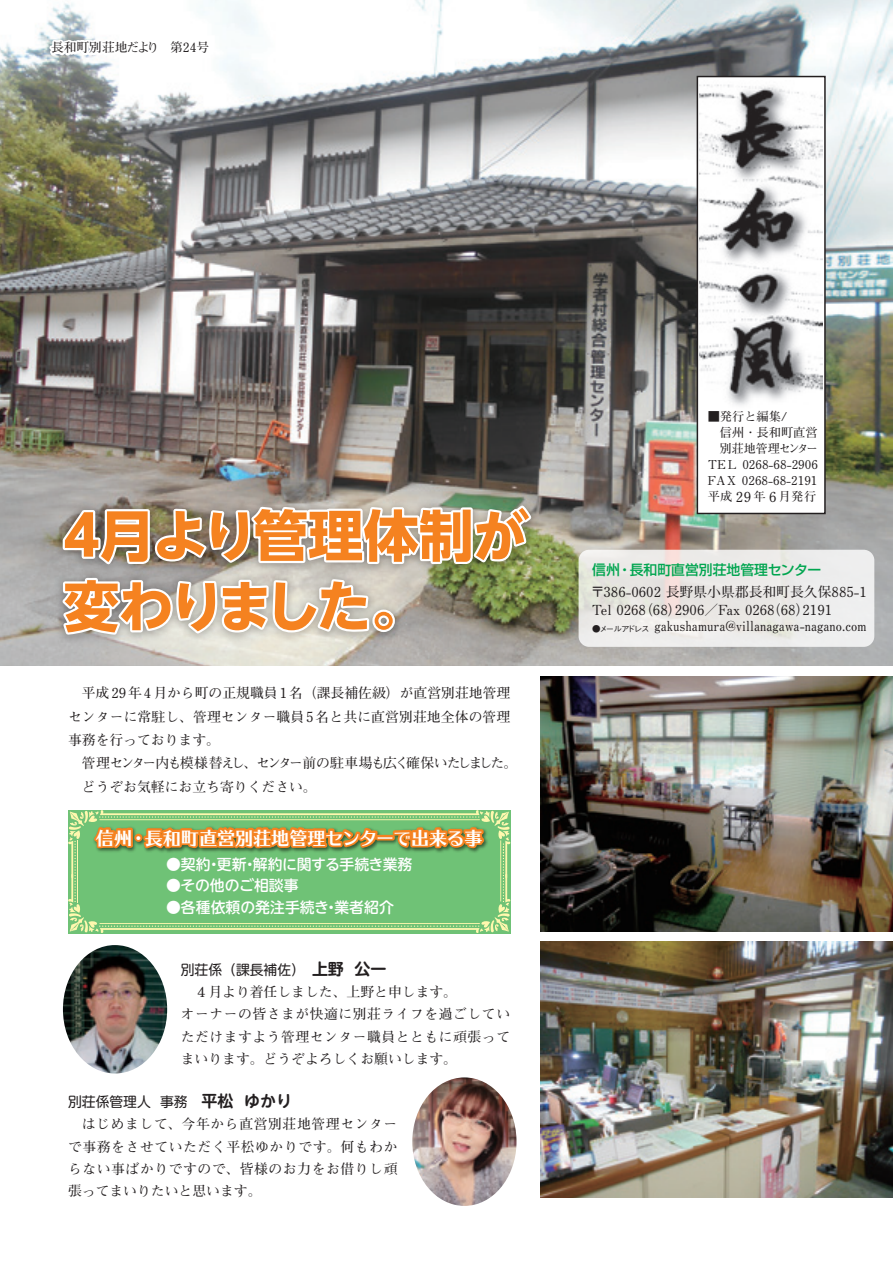
<style>
.page{position:relative;width:893px;height:1263px;background:#fff}
.page>*{position:absolute;margin:0;border:0;box-sizing:border-box;transform-origin:0 0}
.t1{font:700 55.2px "UD Shin Go NT Pro";letter-spacing:-.005em;color:#f58220}
.t2{font:700 55.2px/70.7px "UD Shin Go NT Pro";letter-spacing:-.05em;color:#f58220}
.t3{font:18px "UD Typos 515 Std";color:#fff}
.t4{font:700 15.9px "UD Shin M Go Pro De";color:#231f20}
.t5{font:500 14.85px "UD Shin M Go Pro";color:#fff}
.t6{font:700 13.8px/23.4px "Futo Min A101 Pro";color:#231f20}
.t7{font:700 13.8px/22.4px "Futo Min A101 Pro";letter-spacing:.04em;color:#231f20}
.t8{font:700 13.8px "Futo Min A101 Pro";color:#231f20;scale:.9 1}
.t9{font:13.8px "UD Shin M Go Pro";color:#231f20}
.t10{font:500 13.8px "Shin Go Pro";color:#00a54f}
.t11{font:700 12.75px "Futo Min A101 Pro";color:#231f20}
.t12{font:700 12.15px "Futo Min A101 Pro";color:#231f20}
.t13{font:700 12.15px "Futo Min A101 Pro";letter-spacing:-.04em;color:#231f20}
.t14{font:500 8.55px "Gothic BBB Pro";letter-spacing:-.175em;color:#231f20}
</style>
<div class="page">
<img style="left:0;top:0;width:893px;height:665px">
<img style="left:541px;top:942px;width:352px;height:255px">
<img style="left:541px;top:676px;width:352px;height:255px">
<svg style="left:43px;top:11px;width:170px;height:57px"></svg>
<div style="left:697px;top:77px;width:128px;height:436px;background:#fff"></div>
<div style="left:697px;top:76px;width:129px;height:438px;border:2px solid #231f20"></div>
<img style="left:700px;top:84px;width:122px;height:321px">
<div style="left:579px;top:550px;width:295px;height:97px;background:linear-gradient(to right,#eae7e2,#ededed);border-radius:11px"></div>
<img style="left:47px;top:490px;width:500px;height:174px">
<svg style="left:60px;top:502px;width:475px;height:66px"></svg>
<svg style="left:58px;top:576px;width:339px;height:61px"></svg>
<svg style="left:68px;top:810px;width:443px;height:124px;background:#87bc6e"></svg>
<img style="left:63px;top:945px;width:104px;height:128px">
<img style="left:412px;top:1077px;width:104px;height:129px">
<p class="t11" style="left:51px;top:38px;width:110px">長和町別荘地だより</p>
<p class="t11" style="left:157px;top:38px;width:53px">　第24号</p>
<h1 class="t1" style="left:99px;top:491px;width:431px">月より管理体制が</h1>
<h1 class="t2" style="left:54px;top:499px;width:373px">４<br>変わりました。</h1>
<p class="t6" style="left:68px;top:680px;width:451px">　平成29年4月から町の正規職員1名（課長補佐級）が直営別荘地管理センターに常駐し、管理センター職員5名と共に直営別荘地全体の管理事務を行っております。<br>　管理センター内も模様替えし、センター前の駐車場も広く確保いたしました。　どうぞお気軽にお立ち寄りください。</p>
<h2 class="t3" style="left:96px;top:822px;width:38px">信州</h2>
<h2 class="t3" style="left:145px;top:822px;width:339px">長和町直営別荘地管理センターで出来る事</h2>
<h2 class="t3" style="left:129px;top:822px;width:20px">・</h2>
<p class="t5" style="left:166px;top:852px;width:248px">●契約更新解約に関する手続き業務</p>
<p class="t5" style="left:206px;top:852px;width:16px">・</p>
<p class="t5" style="left:166px;top:874px;width:134px">●その他のご相談事</p>
<p class="t5" style="left:166px;top:895px;width:229px">●各種依頼の発注手続き業者紹介</p>
<p class="t5" style="left:242px;top:852px;width:16px">・</p>
<p class="t5" style="left:324px;top:895px;width:16px">・</p>
<p class="t4" style="left:312px;top:956px;width:33px">上野</p>
<p class="t4" style="left:355px;top:956px;width:33px">公一</p>
<p class="t9" style="left:181px;top:958px;width:133px">別荘係（課長補佐）　</p>
<p class="t7" style="left:181px;top:979px;width:331px">　４月より着任しました、上野と申します。<br>オーナーの皆さまが快適に別荘ライフを過ごしていただけますよう管理センター職員とともに頑張ってまいります。どうぞよろしくお願いします。</p>
<p class="t4" style="left:244px;top:1088px;width:49px">ゆかり</p>
<p class="t4" style="left:202px;top:1088px;width:33px">平松</p>
<p class="t9" style="left:160px;top:1090px;width:43px">事務　</p>
<p class="t9" style="left:68px;top:1090px;width:84px">別荘係管理人</p>
<p class="t6" style="left:68px;top:1111px;width:331px;line-height:22.4px;text-align:justify">　はじめまして、今年から直営別荘地管理センターで事務をさせていただく平松ゆかりです。何もわからない事ばかりですので、皆様のお力をお借りし頑張ってまいりたいと思います。</p>
<p class="t12" style="left:708px;top:407px;width:81px">■発行と編集/</p>
<p class="t12" style="left:708px;top:423px;width:112px">　信州・長和町直営</p>
<p class="t13" style="left:720px;top:439px;width:100px">別荘地管理センター</p>
<p class="t12" style="left:706px;top:455px;width:113px">ＴＥＬ 0268-68-2906</p>
<p class="t12" style="left:706px;top:471px;width:113px">ＦＡＸ 0268-68-2191</p>
<p class="t12" style="left:778px;top:487px;width:39px">月発行</p>
<p class="t12" style="left:753px;top:487px;width:14px">年</p>
<p class="t12" style="left:708px;top:487px;width:27px">平成</p>
<p class="t6" style="left:736px;top:483px;width:17px">29</p>
<p class="t6" style="left:769px;top:483px;width:9px">6</p>
<p class="t10" style="left:592px;top:559px;width:231px">信州・長和町直営別荘地管理センター</p>
<p class="t6" style="left:802px;top:581px;width:66px;line-height:18.1px;text-indent:-212px">〒386-0602 長野県小県郡長和町長久保885-1<br>2191</p>
<p class="t6" style="left:639px;top:596px;width:44px">（68）</p>
<p class="t6" style="left:675px;top:596px;width:136px">2906／Fax 0268)68(</p>
<p class="t6" style="left:592px;top:596px;width:55px">Tel 0268</p>
<p class="t8" style="left:654px;top:615px;width:237px">gakushamura@villanagawa-nagano.com</p>
<p class="t14" style="left:592px;top:621px;width:59px">●メールアドレス</p>
</div>
